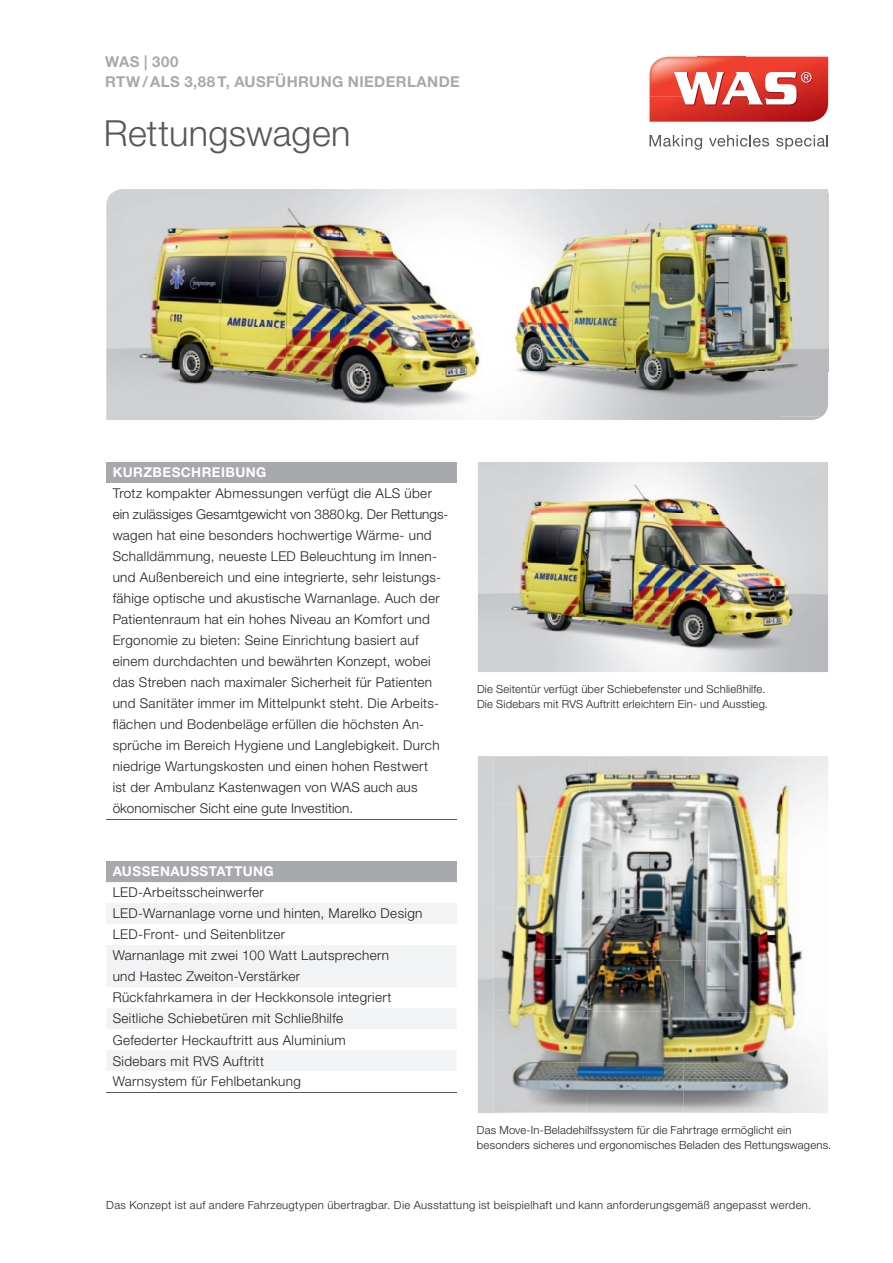
<style>
.page{position:relative;width:893px;height:1263px;background:#fff}
.page>*{position:absolute;margin:0;border:0;box-sizing:border-box;transform-origin:0 0}
.t1{font:300 36px "Helvetica Neue LT Pro";letter-spacing:.01em;color:#57585a}
.t2{font:700 15px/19.5px "Helvetica Neue LT Pro";letter-spacing:.025em;color:#a8a9ad}
.t3{font:300 13.5px/21px "Helvetica Neue LT Pro";letter-spacing:.025em;color:#231f20}
.t4{font:700 13.5px "Helvetica Neue LT Pro";letter-spacing:.03em;color:#fff}
.t5{font:300 11.25px/15px "Helvetica Neue LT Pro";letter-spacing:.02em;color:#231f20}
</style>
<div class="page">
<svg style="left:649px;top:57px;width:179px;height:65px"></svg>
<svg style="left:649px;top:135px;width:53px;height:15px"></svg>
<svg style="left:709px;top:135px;width:60px;height:12px"></svg>
<svg style="left:776px;top:135px;width:52px;height:15px"></svg>
<img style="left:106px;top:189px;width:722px;height:231px">
<img style="left:493px;top:756px;width:287px;height:50px">
<img style="left:780px;top:756px;width:48px;height:357px">
<img style="left:493px;top:804px;width:193px;height:52px">
<img style="left:685px;top:806px;width:98px;height:52px">
<img style="left:493px;top:856px;width:289px;height:53px">
<img style="left:493px;top:907px;width:192px;height:52px">
<img style="left:684px;top:909px;width:98px;height:52px">
<img style="left:493px;top:959px;width:288px;height:53px">
<img style="left:493px;top:1010px;width:191px;height:52px">
<img style="left:684px;top:1012px;width:97px;height:52px">
<img style="left:493px;top:1062px;width:287px;height:51px">
<img style="left:500px;top:462px;width:310px;height:207px">
<img style="left:127px;top:193px;width:367px;height:179px">
<img style="left:127px;top:372px;width:701px;height:44px">
<svg style="left:822px;top:403px;width:6px;height:13px"></svg>
<img style="left:500px;top:193px;width:328px;height:179px">
<img style="left:494px;top:193px;width:6px;height:223px">
<div style="left:106px;top:462px;width:351px;height:21px;background:#a8a9ad"></div>
<hr style="left:106px;top:819px;width:351px;height:1px;background:#57585a">
<div style="left:106px;top:861px;width:351px;height:21px;background:#a8a9ad"></div>
<div style="left:106px;top:903px;width:351px;height:21px;background:#f2f3f4"></div>
<svg style="left:107px;top:945px;width:349px;height:126px"></svg>
<hr style="left:106px;top:1092px;width:351px;height:1px;background:#57585a">
<p class="t2" style="left:105px;top:52px;width:356px">WAS | 300<br>RTW / ALS 3,88 T, AUSFÜHRUNG NIEDERLANDE</p>
<h1 class="t1" style="left:104px;top:112px;width:248px">Rettungswagen</h1>
<p class="t4" style="left:113px;top:464px;width:155px">KURZBESCHREIBUNG</p>
<p class="t3" style="left:113px;top:483px;width:337px">Trotz kompakter Abmessungen verfügt die ALS über ein zulässiges Gesamtgewicht von 3880 kg. Der Rettungs&shy;wagen hat eine besonders hochwertige Wärme- und Schalldämmung, neueste LED Beleuchtung im Innen&shy;und Außenbereich und eine integrierte, sehr leistungs&shy;fähige optische und akustische Warnanlage. Auch der Patientenraum hat ein hohes Niveau an Komfort und Ergonomie zu bieten: Seine Einrichtung basiert auf einem durchdachten und bewährten Konzept, wobei das Streben nach maximaler Sicherheit für Patienten und Sanitäter immer im Mittelpunkt steht. Die Arbeits&shy;flächen und Bodenbeläge erfüllen die höchsten An&shy;sprüche im Bereich Hygiene und Langlebigkeit. Durch niedrige Wartungskosten und einen hohen Restwert<br>ist der Ambulanz Kastenwagen von WAS auch aus ökonomischer Sicht eine gute Investition.</p>
<p class="t4" style="left:113px;top:863px;width:163px">AUSSENAUSSTATTUNG</p>
<p class="t3" style="left:113px;top:882px;width:311px">LED-Arbeitsscheinwerfer<br>LED-Warnanlage vorne und hinten, Marelko Design LED-Front- und Seitenblitzer<br>Warnanlage mit zwei 100 Watt Lautsprechern<br>und Hastec Zweiton-Verstärker<br>Rückfahrkamera in der Heckkonsole integriert Seitliche Schiebetüren mit Schließhilfe<br>Gefederter Heckauftritt aus Aluminium<br>Sidebars mit RVS Auftritt<br>Warnsystem für Fehlbetankung</p>
<p class="t5" style="left:477px;top:681px;width:293px">Die Seitentür verfügt über Schiebefenster und Schließhilfe.<br>Die Sidebars mit RVS Auftritt erleichtern Ein- und Ausstieg.</p>
<p class="t5" style="left:477px;top:1122px;width:356px">Das Move-In-Beladehilfssystem für die Fahrtrage ermöglicht ein besonders sicheres und ergonomisches Beladen des Rettungswagens.</p>
<p class="t5" style="left:106px;top:1197px;width:706px">Das Konzept ist auf andere Fahrzeugtypen übertragbar. Die Ausstattung ist beispielhaft und kann anforderungsgemäß angepasst werden.</p>
</div>
